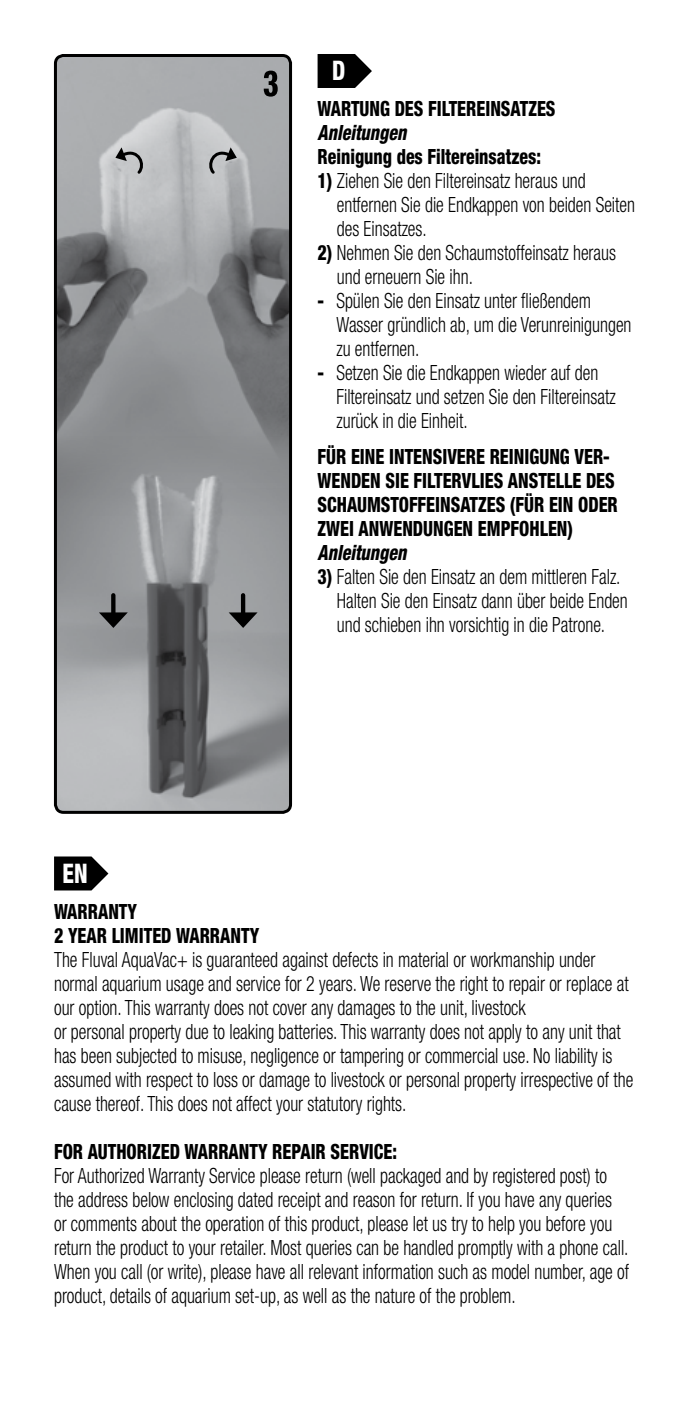
<style>
.page{position:relative;width:694px;height:1404px;background:#fff}
.page>*{position:absolute;margin:0;border:0;box-sizing:border-box;transform-origin:0 0}
.t1{font:800 condensed 27px "Helvetica Neue";color:#fff;scale:.85 1}
.t2{font:300 condensed 21px/24px "Helvetica Neue";color:#000;scale:.85 1}
.t3{font:800 condensed 21px/24px "Helvetica Neue";color:#000;scale:.85 1}
.t4{font:italic 800 condensed 21px "Helvetica Neue";color:#000;scale:.85 1}
.s1{font-weight:800}
</style>
<div class="page">
<svg style="left:317px;top:54px;width:54px;height:34px;background:#262626"></svg>
<svg style="left:54px;top:856px;width:54px;height:34px;background:#282828"></svg>
<img style="left:58px;top:58px;width:230px;height:378px">
<img style="left:58px;top:436px;width:230px;height:374px">
<div style="left:54px;top:54px;width:238px;height:760px;border:3px solid #000;border-radius:8px"></div>
<hr style="left:241px;top:595px;width:4px;height:21px;background:#000">
<svg style="left:228px;top:612px;width:29px;height:16px"></svg>
<svg style="left:111px;top:595px;width:4px;height:17px"></svg>
<svg style="left:99px;top:612px;width:29px;height:16px"></svg>
<svg style="left:115px;top:147px;width:30px;height:30px"></svg>
<svg style="left:206px;top:147px;width:30px;height:30px"></svg>
<svg style="left:263px;top:71px;width:14px;height:26px"></svg>
<p class="t1" style="left:332px;top:54px;width:17px">D</p>
<p class="t3" style="left:317px;top:96px;width:281px">WARTUNG DES FILTEREINSATZES</p>
<p class="t4" style="left:317px;top:120px;width:106px">Anleitungen</p>
<p class="t3" style="left:317px;top:144px;width:264px">Reinigung des Filtereinsatzes:</p>
<p class="t2" style="left:336px;top:169px;width:352px;text-indent:-19px"><span class="s1">1)</span> Ziehen Sie den Filtereinsatz heraus und entfernen Sie die Endkappen von beiden Seiten des Einsatzes.</p>
<p class="t2" style="left:336px;top:241px;width:330px;text-indent:-19px"><span class="s1">2)</span> Nehmen Sie den Schaumstoffeinsatz heraus und erneuern Sie ihn.</p>
<p class="t2" style="left:336px;top:289px;width:348px;text-indent:-19px"><span class="s1">-</span> Spülen Sie den Einsatz unter fließendem<br>Wasser gründlich ab, um die Verunreinigungen zu entfernen.</p>
<p class="t2" style="left:336px;top:361px;width:330px;text-indent:-19px"><span class="s1">-</span> Setzen Sie die Endkappen wieder auf den<br>Filtereinsatz und setzen Sie den Filtereinsatz zurück in die Einheit.</p>
<p class="t3" style="left:317px;top:444px;width:354px">FÜR EINE INTENSIVERE REINIGUNG VER-WENDEN SIE FILTERVLIES ANSTELLE DES SCHAUMSTOFFEINSATZES (FÜR EIN ODER ZWEI ANWENDUNGEN EMPFOHLEN)</p>
<p class="t4" style="left:317px;top:540px;width:106px">Anleitungen</p>
<p class="t2" style="left:336px;top:565px;width:343px;text-indent:-19px"><span class="s1">3)</span> Falten Sie den Einsatz an dem mittleren Falz.<br>Halten Sie den Einsatz dann über beide Enden und schieben ihn vorsichtig in die Patrone.</p>
<p class="t1" style="left:62px;top:857px;width:31px">EN</p>
<p class="t3" style="left:54px;top:899px;width:243px">WARRANTY<br>2 YEAR LIMITED WARRANTY</p>
<p class="t2" style="left:54px;top:947px;width:682px">The Fluval AquaVac+ is guaranteed against defects in material or workmanship under normal aquarium usage and service for 2 years. We reserve the right to repair or replace at our option. This warranty does not cover any damages to the unit, livestock<br>or personal property due to leaking batteries. This warranty does not apply to any unit that has been subjected to misuse, negligence or tampering or commercial use. No liability is assumed with respect to loss or damage to livestock or personal property irrespective of the cause thereof. This does not affect your statutory rights.</p>
<p class="t3" style="left:54px;top:1139px;width:405px">FOR AUTHORIZED WARRANTY REPAIR SERVICE:</p>
<p class="t2" style="left:54px;top:1163px;width:677px">For Authorized Warranty Service please return (well packaged and by registered post) to the address below enclosing dated receipt and reason for return. If you have any queries or comments about the operation of this product, please let us try to help you before you return the product to your retailer. Most queries can be handled promptly with a phone call.<br>When you call (or write), please have all relevant information such as model number, age of product, details of aquarium set-up, as well as the nature of the problem.</p>
</div>
